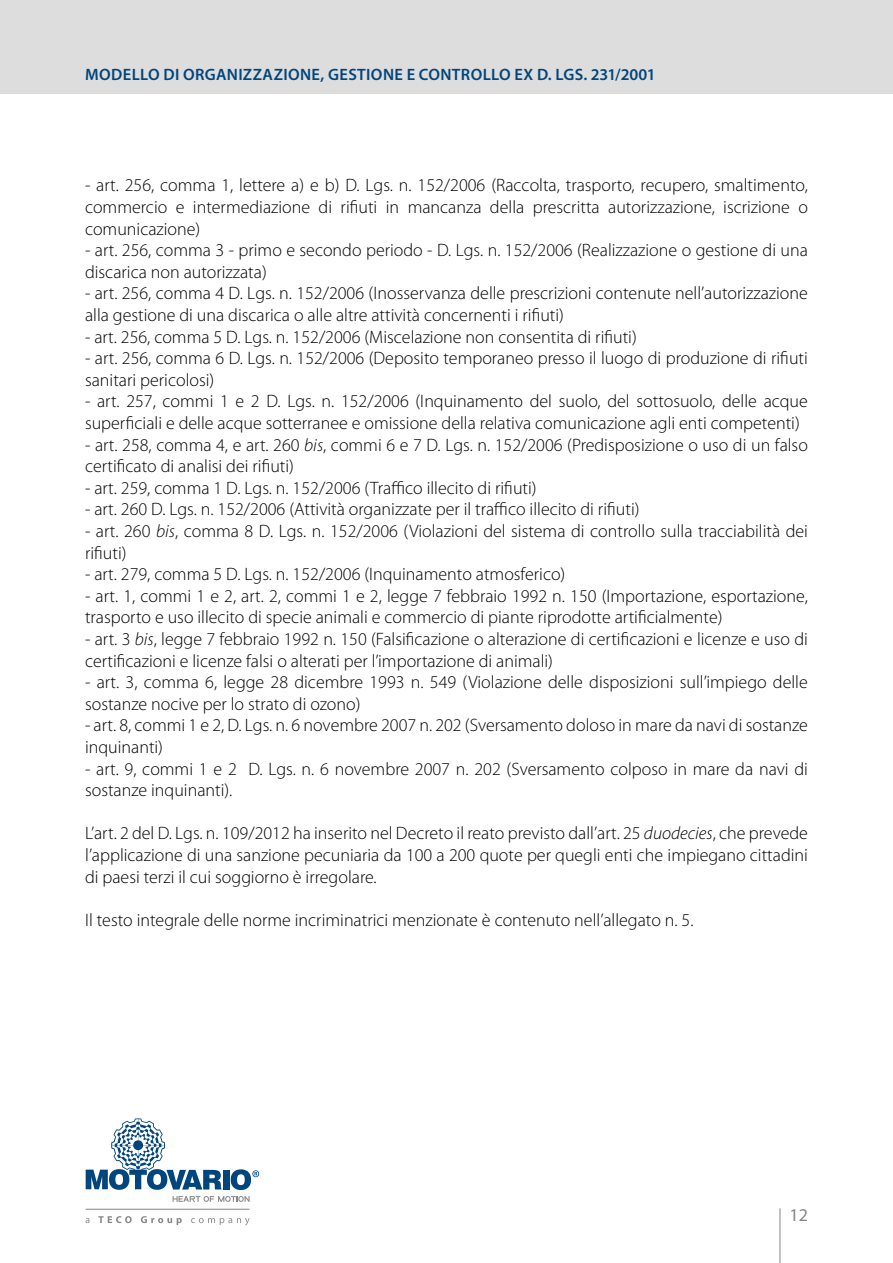
<style>
.page{position:relative;width:893px;height:1263px;background:#fff}
.page>*{position:absolute;margin:0;border:0;box-sizing:border-box;transform-origin:0 0}
.t1{font:300 18px/21.6px "Myriad Pro";color:#000}
.t2{font:18px "Myriad Pro";color:#878686}
.t3{font:600 16.5px "Myriad Pro";letter-spacing:.02em;color:#00457c}
.s1{font-style:italic}
</style>
<div class="page">
<div style="left:0;top:0;width:893px;height:94px;background:#dedddd"></div>
<hr style="left:780px;top:1208px;width:1px;height:55px;background:#878686">
<svg style="left:173px;top:1196px;width:77px;height:6px"></svg>
<div style="left:223px;top:1170px;width:6px;height:19px;background:#00457c"></div>
<svg style="left:231px;top:1169px;width:28px;height:21px"></svg>
<svg style="left:86px;top:1118px;width:135px;height:72px"></svg>
<hr style="left:86px;top:1209px;width:164px;height:1px;background:#878686">
<svg style="left:86px;top:1216px;width:164px;height:9px"></svg>
<p class="t3" style="left:85px;top:66px;width:572px">MODELLO DI ORGANIZZAZIONE, GESTIONE E CONTROLLO EX D. LGS. 231/2001</p>
<p class="t1" style="left:85px;top:175px;width:724px;text-align:justify">- art. 256, comma 1, lettere a) e b) D. Lgs. n. 152/2006 (Raccolta, trasporto, recupero, smaltimento, commercio e intermediazione di rifiuti in mancanza della prescritta autorizzazione, iscrizione o comunicazione)</p>
<p class="t1" style="left:85px;top:240px;width:724px">- art. 256, comma 3 - primo e secondo periodo - D. Lgs. n. 152/2006 (Realizzazione o gestione di una discarica non autorizzata)</p>
<p class="t1" style="left:85px;top:283px;width:724px">- art. 256, comma 4 D. Lgs. n. 152/2006 (Inosservanza delle prescrizioni contenute nell’autorizzazione alla gestione di una discarica o alle altre attività concernenti i rifiuti)</p>
<p class="t1" style="left:85px;top:326px;width:553px">- art. 256, comma 5 D. Lgs. n. 152/2006 (Miscelazione non consentita di rifiuti)</p>
<p class="t1" style="left:85px;top:348px;width:724px">- art. 256, comma 6 D. Lgs. n. 152/2006 (Deposito temporaneo presso il luogo di produzione di rifiuti sanitari pericolosi)</p>
<p class="t1" style="left:85px;top:391px;width:724px">- art. 257, commi 1 e 2 D. Lgs. n. 152/2006 (Inquinamento del suolo, del sottosuolo, delle acque superficiali e delle acque sotterranee e omissione della relativa comunicazione agli enti competenti)</p>
<p class="t1" style="left:85px;top:434px;width:724px">- art. 258, comma 4, e art. 260 <span class="s1">bis</span>, commi 6 e 7 D. Lgs. n. 152/2006 (Predisposizione o uso di un falso certificato di analisi dei rifiuti)</p>
<p class="t1" style="left:85px;top:477px;width:453px">- art. 259, comma 1 D. Lgs. n. 152/2006 (Traffico illecito di rifiuti)</p>
<p class="t1" style="left:85px;top:499px;width:556px">- art. 260 D. Lgs. n. 152/2006 (Attività organizzate per il traffico illecito di rifiuti)</p>
<p class="t1" style="left:85px;top:520px;width:724px">- art. 260 <span class="s1">bis</span>, comma 8 D. Lgs. n. 152/2006 (Violazioni del sistema di controllo sulla tracciabilità dei rifiuti)</p>
<p class="t1" style="left:85px;top:564px;width:482px">- art. 279, comma 5 D. Lgs. n. 152/2006 (Inquinamento atmosferico)</p>
<p class="t1" style="left:85px;top:585px;width:724px">- art. 1, commi 1 e 2, art. 2, commi 1 e 2, legge 7 febbraio 1992 n. 150 (Importazione, esportazione, trasporto e uso illecito di specie animali e commercio di piante riprodotte artificialmente)</p>
<p class="t1" style="left:85px;top:628px;width:724px">- art. 3 <span class="s1">bis</span>, legge 7 febbraio 1992 n. 150 (Falsificazione o alterazione di certificazioni e licenze e uso di certificazioni e licenze falsi o alterati per l’importazione di animali)</p>
<p class="t1" style="left:85px;top:672px;width:724px">- art. 3, comma 6, legge 28 dicembre 1993 n. 549 (Violazione delle disposizioni sull’impiego delle sostanze nocive per lo strato di ozono)</p>
<p class="t1" style="left:85px;top:715px;width:724px">- art. 8, commi 1 e 2, D. Lgs. n. 6 novembre 2007 n. 202 (Sversamento doloso in mare da navi di sostanze inquinanti)</p>
<p class="t1" style="left:85px;top:758px;width:724px">- art. 9, commi 1 e 2 D. Lgs. n. 6 novembre 2007 n. 202 (Sversamento colposo in mare da navi di sostanze inquinanti).</p>
<p class="t1" style="left:85px;top:823px;width:724px;text-align:justify">L’art. 2 del D. Lgs. n. 109/2012 ha inserito nel Decreto il reato previsto dall’art. 25 <span class="s1">duodecies</span>, che prevede l’applicazione di una sanzione pecuniaria da 100 a 200 quote per quegli enti che impiegano cittadini di paesi terzi il cui soggiorno è irregolare.</p>
<p class="t1" style="left:85px;top:909px;width:610px">Il testo integrale delle norme incriminatrici menzionate è contenuto nell’allegato n. 5.</p>
<p class="t2" style="left:789px;top:1205px;width:20px">12</p>
</div>
